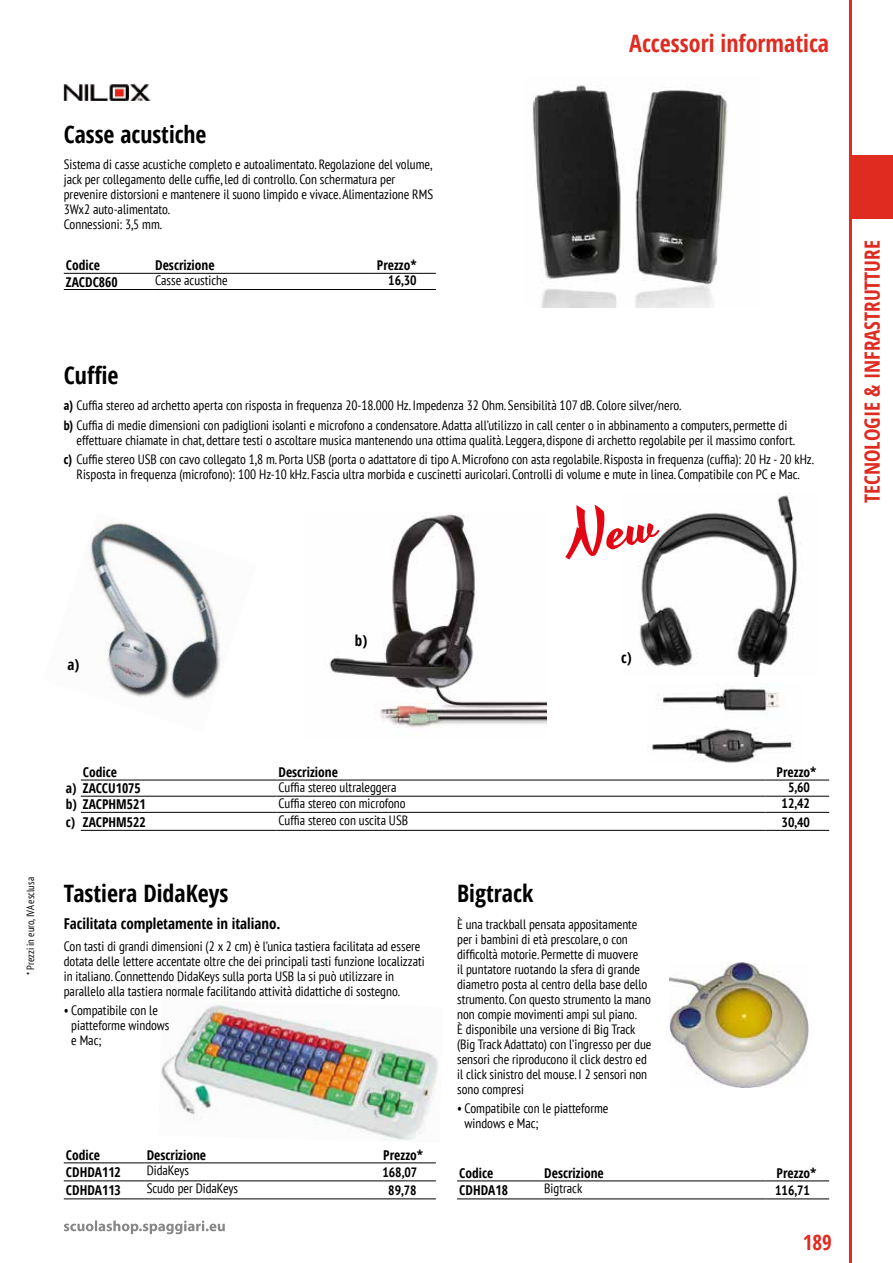
<style>
.page{position:relative;width:893px;height:1263px;background:#fff}
.page>*{position:absolute;margin:0;border:0;box-sizing:border-box;transform-origin:0 0}
.t1{font:700 condensed 24px "Open Sans";color:#000}
.t2{font:700 condensed 24px "Open Sans";color:#df2b20}
.t3{font:700 condensed 23.7px "Open Sans";color:#000}
.t4{font:700 condensed 21px "Open Sans";color:#df2b20}
.t5{font:700 condensed 15px "Open Sans";color:#000}
.t6{font:condensed 13.5px/15px "PT Sans";color:#000}
.t7{font:700 condensed 13.5px "Open Sans";color:#000}
.t8{font:700 condensed 13.5px "PT Sans";color:#000}
.t9{font:condensed 10.5px "PT Sans";color:#000}
.s1{font-weight:700}
</style>
<div class="page">
<hr style="left:849px;top:0;width:3px;height:1263px;background:#df2b20">
<svg style="left:64px;top:1220px;width:161px;height:14px"></svg>
<div style="left:850px;top:155px;width:43px;height:64px;background:#df2b20"></div>
<img style="left:161px;top:1001px;width:277px;height:140px">
<hr style="left:64px;top:1198px;width:81px;height:1px;background:#000">
<hr style="left:145px;top:1198px;width:227px;height:1px;background:#000">
<hr style="left:372px;top:1198px;width:64px;height:1px;background:#000">
<hr style="left:64px;top:1180px;width:81px;height:1px;background:#000">
<hr style="left:145px;top:1180px;width:227px;height:1px;background:#000">
<hr style="left:372px;top:1180px;width:64px;height:1px;background:#000">
<hr style="left:64px;top:1162px;width:81px;height:1px;background:#000">
<hr style="left:145px;top:1162px;width:227px;height:1px;background:#000">
<hr style="left:372px;top:1162px;width:64px;height:1px;background:#000">
<img style="left:670px;top:963px;width:139px;height:124px">
<hr style="left:457px;top:1181px;width:85px;height:1px;background:#000">
<hr style="left:542px;top:1181px;width:223px;height:1px;background:#000">
<hr style="left:765px;top:1181px;width:64px;height:1px;background:#000">
<hr style="left:457px;top:1199px;width:85px;height:1px;background:#000">
<hr style="left:542px;top:1199px;width:223px;height:1px;background:#000">
<hr style="left:765px;top:1199px;width:64px;height:1px;background:#000">
<img style="left:90px;top:523px;width:131px;height:177px">
<img style="left:532px;top:85px;width:196px;height:222px">
<hr style="left:64px;top:273px;width:89px;height:1px;background:#000">
<hr style="left:153px;top:273px;width:219px;height:1px;background:#000">
<hr style="left:372px;top:273px;width:64px;height:1px;background:#000">
<hr style="left:64px;top:289px;width:89px;height:1px;background:#000">
<hr style="left:153px;top:289px;width:219px;height:1px;background:#000">
<hr style="left:372px;top:289px;width:64px;height:1px;background:#000">
<img style="left:64px;top:84px;width:87px;height:17px">
<img style="left:327px;top:514px;width:220px;height:214px">
<img style="left:640px;top:493px;width:157px;height:184px">
<img style="left:652px;top:687px;width:142px;height:76px">
<svg style="left:276px;top:779px;width:489px;height:51px"></svg>
<hr style="left:81px;top:780px;width:195px;height:1px;background:#000">
<hr style="left:276px;top:780px;width:489px;height:1px;background:#000">
<hr style="left:765px;top:780px;width:64px;height:1px;background:#000">
<hr style="left:81px;top:796px;width:195px;height:1px;background:#000">
<hr style="left:276px;top:796px;width:489px;height:1px;background:#000">
<hr style="left:765px;top:796px;width:64px;height:1px;background:#000">
<hr style="left:81px;top:830px;width:195px;height:1px;background:#000">
<hr style="left:276px;top:830px;width:489px;height:1px;background:#000">
<hr style="left:765px;top:830px;width:64px;height:1px;background:#000">
<hr style="left:81px;top:812px;width:195px;height:1px;background:#000">
<hr style="left:276px;top:812px;width:489px;height:1px;background:#000">
<hr style="left:765px;top:812px;width:64px;height:1px;background:#000">
<svg style="left:565px;top:505px;width:95px;height:54px"></svg>
<h2 class="t3" style="left:64px;top:118px;width:144px">Casse acustiche</h2>
<p class="t6" style="left:64px;top:157px;width:371px">Sistema di casse acustiche completo e autoalimentato. Regolazione del volume, jack per collegamento delle cuffie, led di controllo. Con schermatura per prevenire distorsioni e mantenere il suono limpido e vivace. Alimentazione RMS 3Wx2 auto-alimentato.<br>Connessioni: 3,5 mm.</p>
<p class="t7" style="left:66px;top:256px;width:36px">Codice</p>
<p class="t7" style="left:155px;top:256px;width:61px">Descrizione</p>
<p class="t7" style="left:377px;top:256px;width:41px">Prezzo*</p>
<p class="t7" style="left:66px;top:272px;width:53px">ZACDC860</p>
<p class="t6" style="left:155px;top:272px;width:74px">Casse acustiche</p>
<p class="t8" style="left:388px;top:271px;width:30px">16,30</p>
<h1 class="t2" style="left:629px;top:26px;width:201px">Accessori informatica</h1>
<h1 class="t1" style="left:64px;top:359px;width:56px">Cuffie</h1>
<p class="t6" style="left:64px;top:396px;width:725px;line-height:19.2px"><span class="s1">a)</span> Cuffia stereo ad archetto aperta con risposta in frequenza 20-18.000 Hz. Impedenza 32 Ohm. Sensibilità 107 dB. Colore silver/nero.<br><span class="s1">b)</span> Cuffia di medie dimensioni con padiglioni isolanti e microfono a condensatore. Adatta all’utilizzo in call center o in abbinamento a computers, permette di</p>
<p class="t6" style="left:64px;top:430px;width:752px;line-height:19.2px;text-align:center">effettuare chiamate in chat, dettare testi o ascoltare musica mantenendo una ottima qualità. Leggera, dispone di archetto regolabile per il massimo confort.<br><span class="s1">c)</span> Cuffie stereo USB con cavo collegato 1,8 m. Porta USB (porta o adattatore di tipo A. Microfono con asta regolabile. Risposta in frequenza (cuffia): 20 Hz - 20 kHz.</p>
<p class="t6" style="left:77px;top:466px;width:725px">Risposta in frequenza (microfono): 100 Hz-10 kHz. Fascia ultra morbida e cuscinetti auricolari. Controlli di volume e mute in linea. Compatibile con PC e Mac.</p>
<h3 class="t4" style="left:857px;top:503px;width:264px;rotate:-90deg">TECNOLOGIE &amp; INFRASTRUTTURE</h3>
<p class="t5" style="left:67px;top:654px;width:13px">a)</p>
<p class="t5" style="left:355px;top:630px;width:14px">b)</p>
<p class="t5" style="left:621px;top:647px;width:12px">c)</p>
<p class="t9" style="left:24px;top:975px;width:99px;rotate:-90deg">* Prezzi in euro, IVA esclusa</p>
<p class="t7" style="left:83px;top:763px;width:36px">Codice</p>
<p class="t7" style="left:279px;top:763px;width:61px">Descrizione</p>
<p class="t7" style="left:777px;top:763px;width:41px">Prezzo*</p>
<p class="t7" style="left:66px;top:779px;width:76px">a) ZACCU1075</p>
<p class="t6" style="left:279px;top:779px;width:119px">Cuffia stereo ultraleggera</p>
<p class="t8" style="left:788px;top:778px;width:24px">5,60</p>
<p class="t7" style="left:66px;top:795px;width:81px">b) ZACPHM521</p>
<p class="t6" style="left:279px;top:795px;width:129px">Cuffia stereo con microfono</p>
<p class="t8" style="left:782px;top:794px;width:30px">12,42</p>
<p class="t7" style="left:66px;top:812px;width:81px">c) ZACPHM522</p>
<p class="t6" style="left:279px;top:812px;width:131px">Cuffia stereo con uscita USB</p>
<p class="t8" style="left:782px;top:813px;width:30px">30,40</p>
<h1 class="t1" style="left:64px;top:877px;width:166px">Tastiera DidaKeys</h1>
<p class="t5" style="left:64px;top:913px;width:218px">Facilitata completamente in italiano.</p>
<p class="t6" style="left:64px;top:938px;width:362px">Con tasti di grandi dimensioni (2 x 2 cm) è l’unica tastiera facilitata ad essere dotata delle lettere accentate oltre che dei principali tasti funzione localizzati in italiano. Connettendo DidaKeys sulla porta USB la si può utilizzare in parallelo alla tastiera normale facilitando attività didattiche di sostegno.</p>
<p class="t6" style="left:71px;top:1002px;width:100px;text-indent:-8px">• Compatibile con le piatteforme windows e Mac;</p>
<p class="t7" style="left:66px;top:1146px;width:36px">Codice</p>
<p class="t7" style="left:147px;top:1146px;width:61px">Descrizione</p>
<p class="t7" style="left:383px;top:1146px;width:41px">Prezzo*</p>
<p class="t7" style="left:66px;top:1163px;width:56px">CDHDA112</p>
<p class="t6" style="left:147px;top:1163px;width:44px">DidaKeys</p>
<p class="t8" style="left:382px;top:1163px;width:36px">168,07</p>
<p class="t7" style="left:66px;top:1181px;width:56px">CDHDA113</p>
<p class="t6" style="left:147px;top:1181px;width:93px">Scudo per DidaKeys</p>
<p class="t8" style="left:388px;top:1181px;width:30px">89,78</p>
<h1 class="t1" style="left:457px;top:877px;width:78px">Bigtrack</h1>
<p class="t6" style="left:457px;top:916px;width:196px">È una trackball pensata appositamente per i bambini di età prescolare, o con difficoltà motorie. Permette di muovere<br>il puntatore ruotando la sfera di grande diametro posta al centro della base dello strumento. Con questo strumento la mano non compie movimenti ampi sul piano.<br>È disponibile una versione di Big Track (Big Track Adattato) con l’ingresso per due sensori che riproducono il click destro ed il click sinistro del mouse. I 2 sensori non sono compresi</p>
<p class="t6" style="left:465px;top:1100px;width:145px;text-indent:-8px">• Compatibile con le piatteforme windows e Mac;</p>
<p class="t7" style="left:459px;top:1164px;width:36px">Codice</p>
<p class="t7" style="left:544px;top:1164px;width:61px">Descrizione</p>
<p class="t7" style="left:777px;top:1164px;width:41px">Prezzo*</p>
<p class="t7" style="left:459px;top:1181px;width:50px">CDHDA18</p>
<p class="t6" style="left:544px;top:1181px;width:39px">Bigtrack</p>
<p class="t8" style="left:775px;top:1181px;width:36px">116,71</p>
<h3 class="t4" style="left:803px;top:1227px;width:31px">189</h3>
</div>
